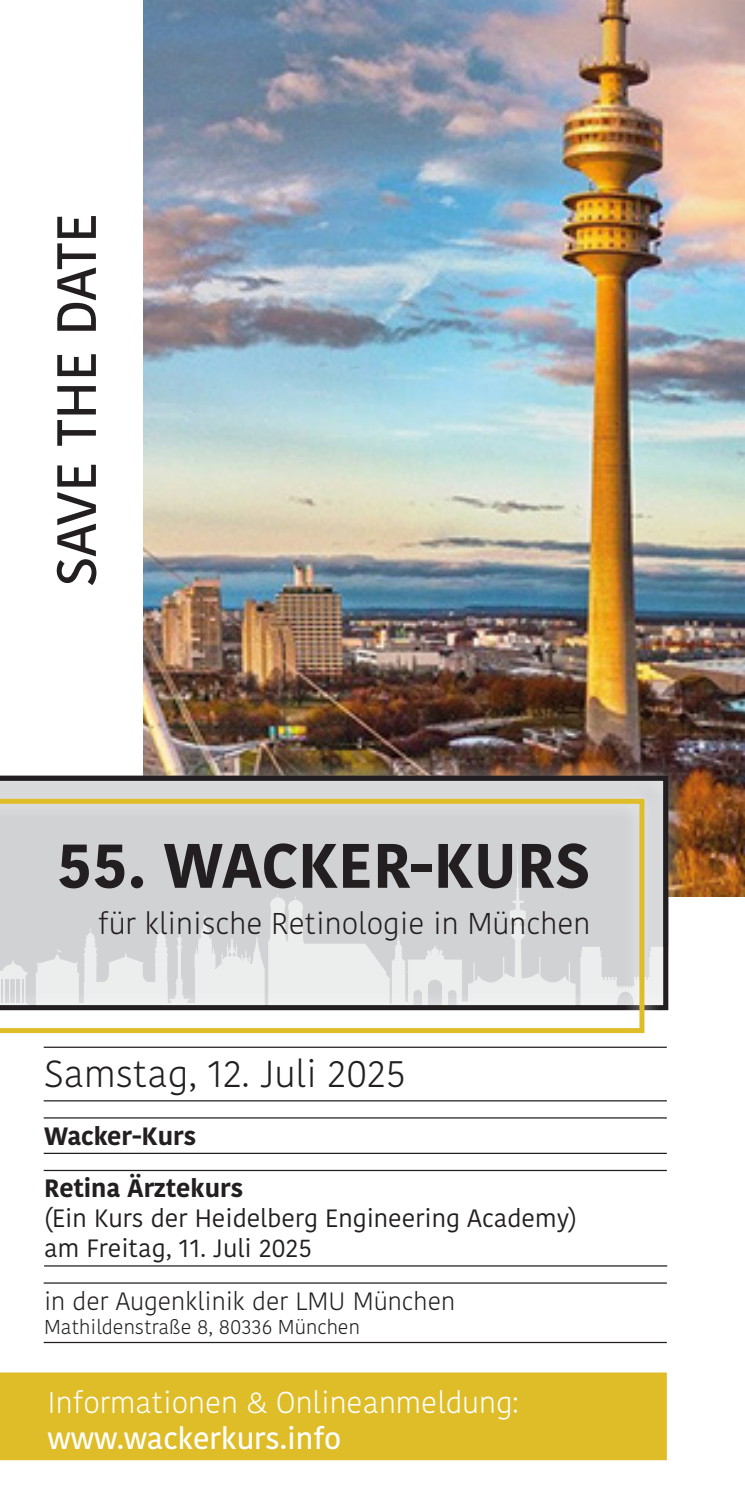
<style>
.page{position:relative;width:745px;height:1489px;background:#fff}
.page>*{position:absolute;margin:0;border:0;box-sizing:border-box;transform-origin:0 0}
.t1{font:700 62.5px "Kohinoor Bangla";color:#231f20}
.t2{font:500 55px "Kohinoor Bangla";color:#231f20}
.t3{font:300 37.5px "Kohinoor Bangla";color:#231f20}
.t4{font:300 30px "Kohinoor Bangla";color:#231f20}
.t5{font:300 30px "Kohinoor Bangla";color:#fff}
.t6{font:500 30px "Kohinoor Bangla";color:#fff}
.t7{font:25px/30px "Kohinoor Bangla";color:#231f20}
.t8{font:300 25px "Kohinoor Bangla";color:#231f20}
.t9{font:700 25px/52.5px "Kohinoor Bangla";color:#231f20}
.t10{font:300 20px "Kohinoor Bangla";color:#231f20}
</style>
<div class="page">
<img style="left:143px;top:0;width:601px;height:896px">
<img style="left:143px;top:759px;width:541px;height:252px">
<svg style="left:0;top:775px;width:667px;height:235px;background:#565252"></svg>
<svg style="left:0;top:782px;width:660px;height:266px;fill:#dadbdc"></svg>
<svg style="left:0;top:798px;width:644px;height:235px;background:#d6d5d0"></svg>
<div style="left:0;top:1372px;width:666px;height:87px;background:#dfbd29"></div>
<hr style="left:44px;top:1046px;width:622px;height:1px;background:#231f20">
<hr style="left:44px;top:1100px;width:622px;height:1px;background:#231f20">
<hr style="left:44px;top:1282px;width:622px;height:1px;background:#231f20">
<hr style="left:44px;top:1117px;width:622px;height:1px;background:#231f20">
<hr style="left:44px;top:1169px;width:622px;height:1px;background:#231f20">
<hr style="left:44px;top:1341px;width:622px;height:1px;background:#231f20">
<hr style="left:44px;top:1152px;width:622px;height:1px;background:#231f20">
<hr style="left:44px;top:1265px;width:622px;height:1px;background:#231f20">
<h2 class="t2" style="left:32px;top:586px;width:375px;rotate:-90deg">SAVE THE DATE</h2>
<h1 class="t1" style="left:57px;top:810px;width:534px">55. WACKER-KURS</h1>
<p class="t4" style="left:98px;top:901px;width:493px">für klinische Retinologie in München</p>
<h3 class="t3" style="left:44px;top:1045px;width:362px">Samstag, 12. Juli 2025</h3>
<p class="t9" style="left:44px;top:1108px;width:200px">Wacker-Kurs<br>Retina Ärztekurs</p>
<p class="t7" style="left:44px;top:1202px;width:534px">(Ein Kurs der Heidelberg Engineering Academy) am Freitag, 11. Juli 2025</p>
<p class="t8" style="left:44px;top:1282px;width:412px">in der Augenklinik der LMU München</p>
<p class="t10" style="left:44px;top:1311px;width:317px">Mathildenstraße 8, 80336 München</p>
<p class="t5" style="left:48px;top:1379px;width:472px">Informationen &amp; Onlineanmeldung:</p>
<p class="t6" style="left:48px;top:1414px;width:295px">www.wackerkurs.info</p>
</div>
